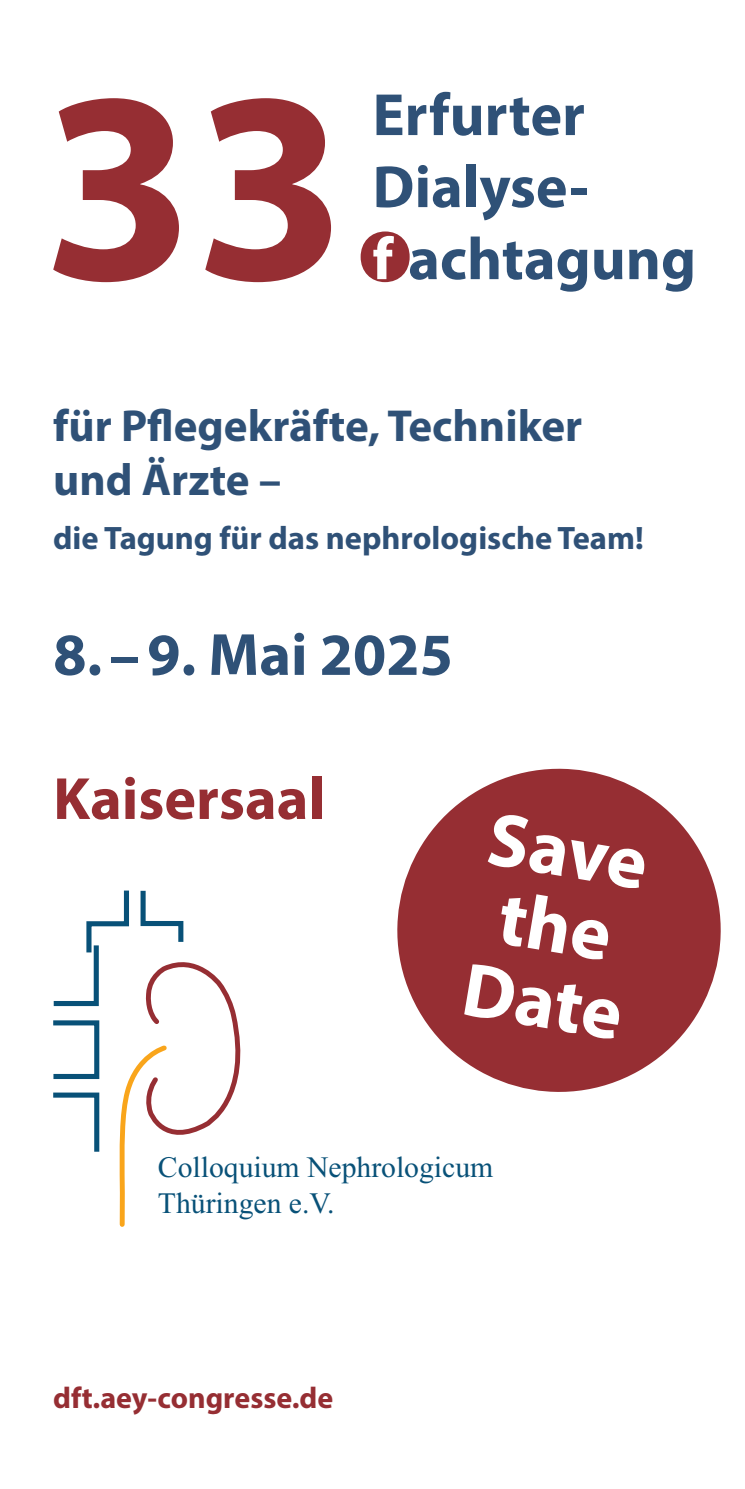
<style>
.page{position:relative;width:745px;height:1489px;background:#fff}
.page>*{position:absolute;margin:0;border:0;box-sizing:border-box;transform-origin:0 0}
.t1{font:700 273.75px "Myriad Pro";color:#962e33}
.t2{font:700 76.25px/76.2px "Myriad Pro";color:#fff;text-align:center}
.t3{font:700 60px/72px "Myriad Pro";color:#2f5177}
.t4{font:700 60px "Myriad Pro";color:#962e33}
.t5{font:700 45px/54px "Myriad Pro";color:#2f5177}
.t6{font:700 32.5px "Myriad Pro";color:#2f5177}
.t7{font:700 30px "Myriad Pro";color:#962e33}
.t8{font:29.5px/35.5px "Times New Roman";color:#085178}
.s1{color:#fff}
</style>
<div class="page">
<svg style="left:53px;top:890px;width:188px;height:336px"></svg>
<svg style="left:397px;top:768px;width:324px;height:324px;fill:#962e33"></svg>
<p class="t3" style="left:372px;top:77px;width:325px">Erfurter<br>Dialyse-<br><span class="s1">f</span> achtagung</p>
<h1 class="t1" style="left:43px;top:8px;width:376px">33.</h1>
<p class="t5" style="left:53px;top:397px;width:530px">für Pflegekräfte, Techniker und Ärzte –</p>
<p class="t6" style="left:53px;top:516px;width:591px">die Tagung für das nephrologische Team!</p>
<p class="t3" style="left:53px;top:616px;width:401px">8. –9. Mai 2025</p>
<p class="t4" style="left:53px;top:759px;width:273px">Kaisersaal</p>
<p class="t2" style="left:493px;top:798px;width:163px;rotate:9deg">Save the<br>Date</p>
<p class="t8" style="left:158px;top:1152px;width:336px">Colloquium Nephrologicum<br>Thüringen e.V.</p>
<p class="t7" style="left:53px;top:1377px;width:281px">dft.aey-congresse.de</p>
</div>
